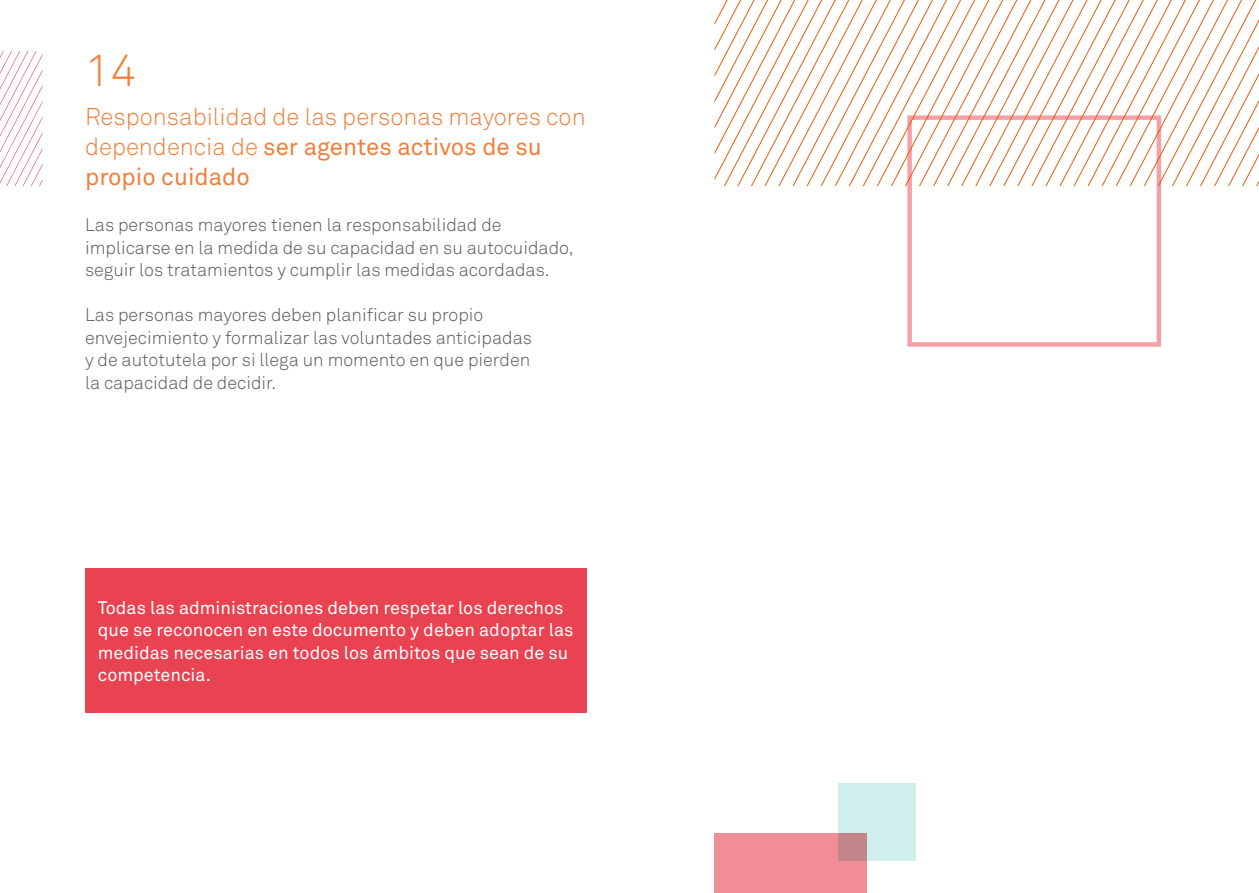
<style>
.page{position:relative;width:1259px;height:893px;background:#fff}
.page>*{position:absolute;margin:0;border:0;box-sizing:border-box;transform-origin:0 0}
.t1{font:45px "Akkurat Light Pro";color:#f07f3c}
.t2{font:24px/30px "Akkurat Light Pro";color:#f07f3c}
.t3{font:18px/22.5px "Akkurat Light Pro";color:#575756}
.t4{font:18px/22.5px "Akkurat Pro";color:#fff}
.s1{font-family:"Akkurat Pro"}
</style>
<div class="page">
<div style="left:85px;top:569px;width:502px;height:144px;background:#e94250"></div>
<svg style="left:0;top:51px;width:43px;height:135px"></svg>
<div style="left:714px;top:833px;width:153px;height:60px;background:#f18d96"></div>
<svg style="left:838px;top:783px;width:78px;height:78px;background:#cce0de"></svg>
<svg style="left:714px;top:0;width:545px;height:186px"></svg>
<p class="t1" style="left:85px;top:44px;width:53px">14</p>
<p class="t2" style="left:85px;top:102px;width:502px">Responsabilidad de las personas mayores con dependencia de <span class="s1">ser agentes activos de su propio cuidado</span></p>
<p class="t3" style="left:85px;top:214px;width:490px">Las personas mayores tienen la responsabilidad de implicarse en la medida de su capacidad en su autocuidado, seguir los tratamientos y cumplir las medidas acordadas.</p>
<p class="t3" style="left:85px;top:304px;width:448px">Las personas mayores deben planificar su propio envejecimiento y formalizar las voluntades anticipadas y de autotutela por si llega un momento en que pierden la capacidad de decidir.</p>
<p class="t4" style="left:98px;top:597px;width:477px">Todas las administraciones deben respetar los derechos que se reconocen en este documento y deben adoptar las medidas necesarias en todos los ámbitos que sean de su competencia.</p>
</div>
